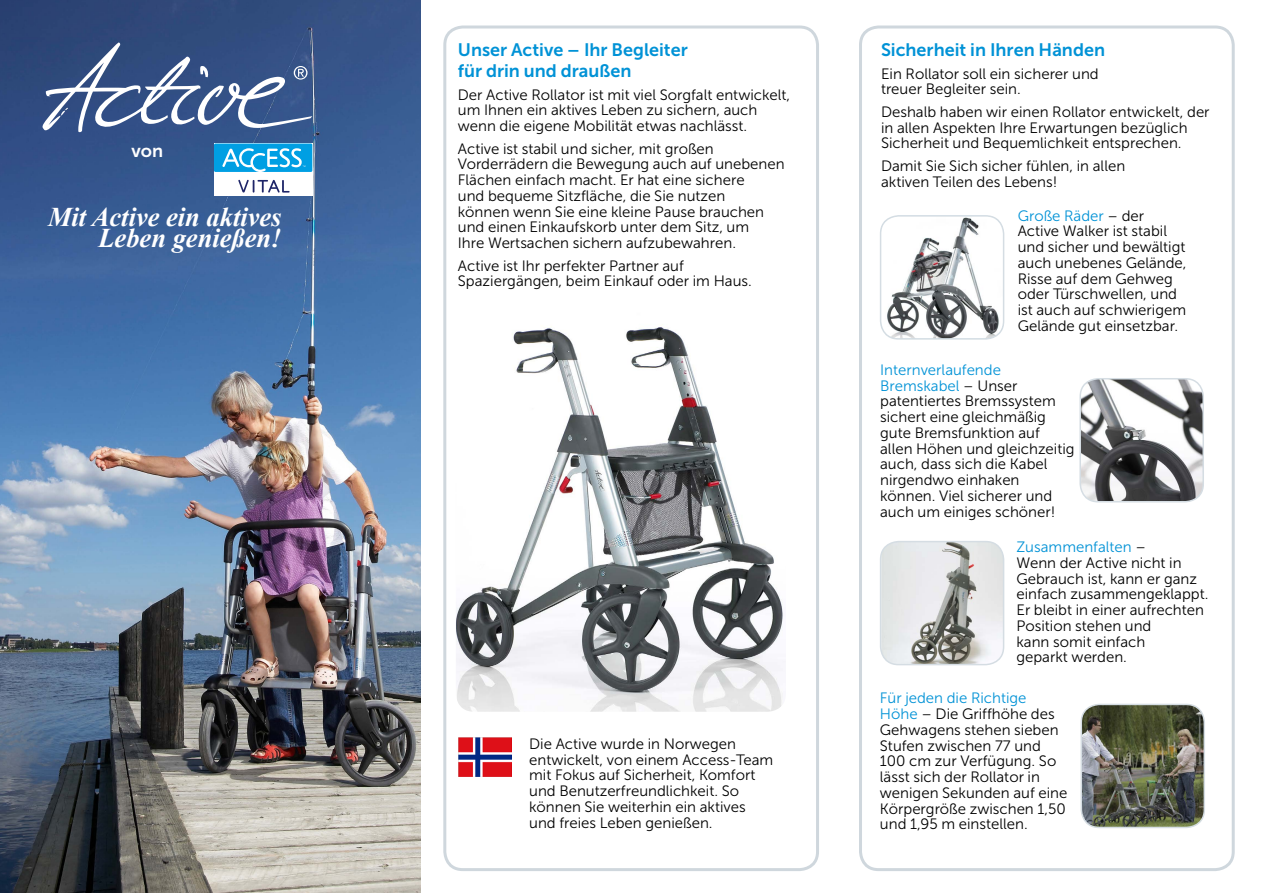
<style>
.page{position:relative;width:1263px;height:893px;background:#fff}
.page>*{position:absolute;margin:0;border:0;box-sizing:border-box;transform-origin:0 0}
.t1{font:italic 700 27px/21px "Times New Roman";color:#fff;text-align:right}
.t2{font:18px/21px "Museo Sans 700";color:#0092d6}
.t3{font:18px "Museo Sans 700";color:#fff}
.t4{font:15px/15.8px "Museo Sans 300";color:#000}
.s1{color:#0092d6}
</style>
<div class="page">
<img style="left:0;top:0;width:421px;height:893px">
<svg style="left:43px;top:43px;width:269px;height:89px;background:#546b97"></svg>
<div style="left:214px;top:144px;width:98px;height:52px;background:#fff"></div>
<div style="left:214px;top:144px;width:98px;height:28px;background:#009fe3"></div>
<svg style="left:222px;top:148px;width:83px;height:24px"></svg>
<svg style="left:238px;top:180px;width:52px;height:13px"></svg>
<div style="left:443px;top:26px;width:376px;height:845px;border:3px solid #cfd7dd;border-radius:18px"></div>
<div style="left:859px;top:26px;width:376px;height:845px;border:3px solid #cfd7dd;border-radius:18px"></div>
<img style="left:456px;top:326px;width:329px;height:386px">
<img style="left:458px;top:738px;width:54px;height:38px">
<img style="left:880px;top:216px;width:123px;height:121px">
<div style="left:880px;top:215px;width:124px;height:125px;border:2px solid #d5dde3;border-radius:18px"></div>
<img style="left:1082px;top:379px;width:121px;height:123px">
<div style="left:1079px;top:378px;width:125px;height:124px;border:2px solid #d5dde3;border-radius:18px"></div>
<img style="left:1083px;top:705px;width:121px;height:122px">
<div style="left:1080px;top:704px;width:125px;height:124px;border:2px solid #d5dde3;border-radius:18px"></div>
<img style="left:881px;top:542px;width:122px;height:123px">
<div style="left:880px;top:541px;width:124px;height:124px;border:2px solid #d5dde3;border-radius:18px"></div>
<p class="t3" style="left:132px;top:141px;width:33px">von</p>
<h1 class="t1" style="left:48px;top:206px;width:235px">Mit Active ein aktives<br>Leben genießen!</h1>
<p class="t2" style="left:458px;top:39px;width:231px">Unser Active – Ihr Begleiter für drin und draußen</p>
<p class="t4" style="left:458px;top:87px;width:334px">Der Active Rollator ist mit viel Sorgfalt entwickelt, um Ihnen ein aktives Leben zu sichern, auch wenn die eigene Mobilität etwas nachlässt.</p>
<p class="t4" style="left:458px;top:141px;width:328px">Active ist stabil und sicher, mit großen Vorderrädern die Bewegung auch auf unebenen Flächen einfach macht. Er hat eine sichere<br>und bequeme Sitzfläche, die Sie nutzen<br>können wenn Sie eine kleine Pause brauchen und einen Einkaufskorb unter dem Sitz, um<br>Ihre Wertsachen sichern aufzubewahren.</p>
<p class="t4" style="left:458px;top:258px;width:295px">Active ist Ihr perfekter Partner auf<br>Spaziergängen, beim Einkauf oder im Haus.</p>
<p class="t4" style="left:529px;top:736px;width:246px">Die Active wurde in Norwegen entwickelt, von einem Access-Team mit Fokus auf Sicherheit, Komfort und Benutzerfreundlichkeit. So können Sie weiterhin ein aktives und freies Leben genießen.</p>
<p class="t2" style="left:881px;top:39px;width:225px">Sicherheit in Ihren Händen</p>
<p class="t4" style="left:881px;top:66px;width:219px">Ein Rollator soll ein sicherer und treuer Begleiter sein.</p>
<p class="t4" style="left:881px;top:104px;width:330px">Deshalb haben wir einen Rollator entwickelt, der in allen Aspekten Ihre Erwartungen bezüglich<br>Sicherheit und Bequemlichkeit entsprechen.</p>
<p class="t4" style="left:881px;top:158px;width:246px">Damit Sie Sich sicher fühlen, in allen aktiven Teilen des Lebens!</p>
<p class="t4" style="left:1018px;top:208px;width:170px"><span class="s1">Große Räder</span> – der<br>Active Walker ist stabil und sicher und bewältigt auch unebenes Gelände,<br>Risse auf dem Gehweg oder Türschwellen, und ist auch auf schwierigem<br>Gelände gut einsetzbar.</p>
<p class="t4" style="left:880px;top:362px;width:196px"><span class="s1">Internverlaufende<br>Bremskabel</span> – Unser patentiertes Bremssystem sichert eine gleichmäßig gute Bremsfunktion auf allen Höhen und gleichzeitig auch, dass sich die Kabel nirgendwo einhaken können. Viel sicherer und auch um einiges schöner!</p>
<p class="t4" style="left:1016px;top:539px;width:194px"><span class="s1">Zusammenfalten</span> –<br>Wenn der Active nicht in<br>Gebrauch ist, kann er ganz einfach zusammengeklappt.<br>Er bleibt in einer aufrechten<br>Position stehen und<br>kann somit einfach<br>geparkt werden.</p>
<p class="t4" style="left:880px;top:690px;width:189px"><span class="s1">Für jeden die Richtige<br>Höhe</span> – Die Griffhöhe des<br>Gehwagens stehen sieben<br>Stufen zwischen 77 und<br>100 cm zur Verfügung. So lässt sich der Rollator in wenigen Sekunden auf eine<br>Körpergröße zwischen 1,50 und 1,95 m einstellen.</p>
</div>
